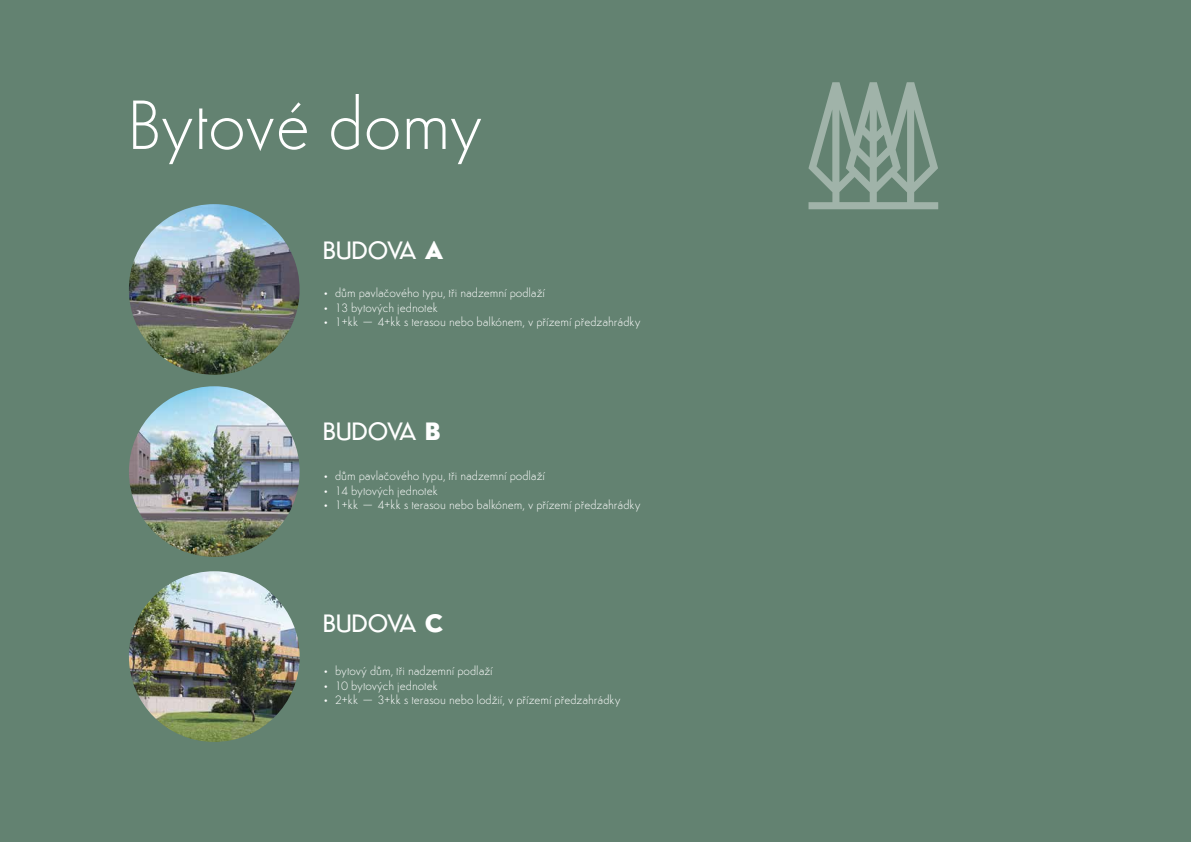
<style>
.page{position:relative;width:1191px;height:842px;background:#638271}
.page>*{position:absolute;margin:0;border:0;box-sizing:border-box;transform-origin:0 0}
.t1{font:300 69.1px "Semplicita";color:#fff}
.t2{font:500 25px "Semplicita";color:#fff}
.t3{font:300 12px "Semplicita";color:#fff}
.s1{font-weight:700}
</style>
<div class="page">
<img style="left:129px;top:204px;width:171px;height:171px;border-radius:85px">
<img style="left:129px;top:386px;width:171px;height:171px;border-radius:85px">
<img style="left:129px;top:571px;width:171px;height:171px;border-radius:85px">
<svg style="left:808px;top:82px;width:130px;height:127px"></svg>
<h1 class="t1" style="left:130px;top:82px;width:354px">Bytové domy</h1>
<h2 class="t2" style="left:323px;top:234px;width:122px">BUDOVA <span class="s1">A</span></h2>
<p class="t3" style="left:323px;top:286px;width:223px">• dům pavlačového typu, tři nadzemní podlaží</p>
<p class="t3" style="left:323px;top:300px;width:116px">• 13 bytových jednotek</p>
<p class="t3" style="left:323px;top:315px;width:319px">• 1+kk – 4+kk s terasou nebo balkónem, v přízemí předzahrádky</p>
<h2 class="t2" style="left:323px;top:415px;width:119px">BUDOVA <span class="s1">B</span></h2>
<p class="t3" style="left:323px;top:469px;width:223px">• dům pavlačového typu, tři nadzemní podlaží</p>
<p class="t3" style="left:323px;top:483px;width:116px">• 14 bytových jednotek</p>
<p class="t3" style="left:323px;top:497px;width:319px">• 1+kk – 4+kk s terasou nebo balkónem, v přízemí předzahrádky</p>
<h2 class="t2" style="left:323px;top:607px;width:122px">BUDOVA <span class="s1">C</span></h2>
<p class="t3" style="left:323px;top:664px;width:171px">• bytový dům, tři nadzemní podlaží</p>
<p class="t3" style="left:323px;top:678px;width:116px">• 10 bytových jednotek</p>
<p class="t3" style="left:323px;top:692px;width:299px">• 2+kk – 3+kk s terasou nebo lodžií, v přízemí předzahrádky</p>
</div>
